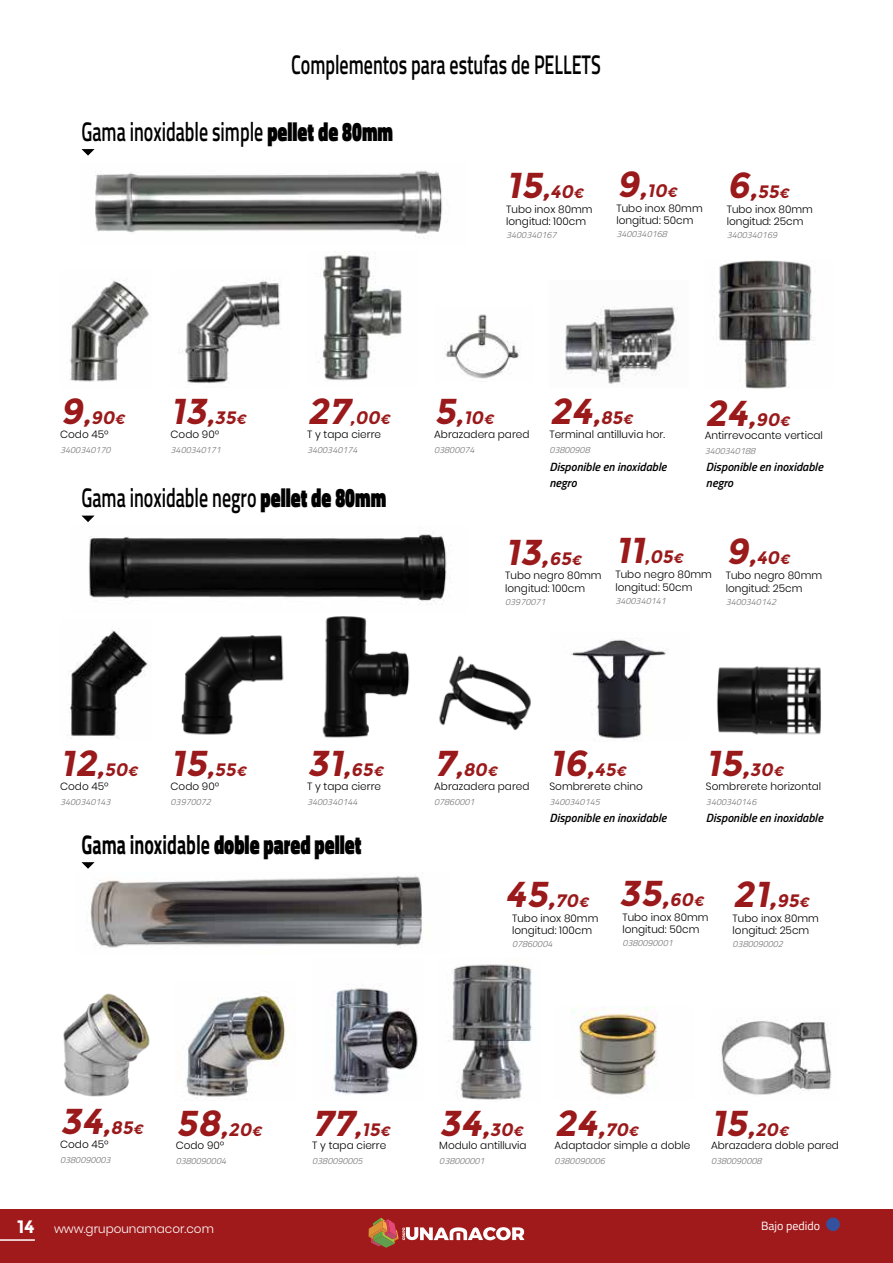
<style>
.page{position:relative;width:893px;height:1263px;background:#fff}
.page>*{position:absolute;margin:0;border:0;box-sizing:border-box;transform-origin:0 0}
.t1{font:italic 700 36px "Montserrat";color:#9a191a}
.t2{font:600 27px "Titillium Web";color:#000;scale:.67 1}
.t3{font:900 27px "Titillium Web";color:#000;scale:.67 1}
.t4{font:italic 700 18px "Montserrat";color:#9a191a}
.t5{font:italic 600 12px/16.5px "Titillium Web";color:#020203}
.t6{font:300 12px "Poppins";color:#fff}
.t7{font:12px "Titillium Web";color:#fff}
.t8{font:300 10.5px/12.6px "Poppins";color:#000}
.t9{font:italic 300 9px "Titillium Web";color:#727272}
.s1{font-weight:900}
.s2{font-size:27px}
.s3{font-size:18px}
.s4{font-size:13.5px}
.s5{font-size:36px}
.s6{font-weight:700}
.s7{font-family:"Montserrat";font-weight:700;font-size:18px}
</style>
<div class="page">
<div style="left:0;top:1209px;width:893px;height:54px;background:#a11a1b"></div>
<hr style="left:0;top:1239px;width:35px;height:2px;background:#fff">
<div style="left:826px;top:1217px;width:14px;height:14px;background:#34519f;border-radius:50%"></div>
<svg style="left:369px;top:1217px;width:155px;height:31px"></svg>
<img style="left:95px;top:170px;width:348px;height:66px">
<img style="left:89px;top:872px;width:334px;height:76px">
<img style="left:69px;top:279px;width:83px;height:103px">
<img style="left:182px;top:280px;width:99px;height:104px">
<img style="left:318px;top:255px;width:84px;height:126px">
<img style="left:444px;top:314px;width:76px;height:65px">
<img style="left:717px;top:666px;width:104px;height:69px">
<img style="left:721px;top:1020px;width:111px;height:75px">
<img style="left:322px;top:616px;width:88px;height:122px">
<img style="left:332px;top:988px;width:86px;height:107px">
<img style="left:181px;top:635px;width:103px;height:100px">
<img style="left:185px;top:995px;width:106px;height:102px">
<img style="left:68px;top:628px;width:81px;height:111px">
<img style="left:571px;top:639px;width:95px;height:102px">
<img style="left:571px;top:1006px;width:87px;height:89px">
<img style="left:439px;top:655px;width:92px;height:75px">
<img style="left:452px;top:964px;width:80px;height:136px">
<img style="left:63px;top:993px;width:87px;height:104px">
<img style="left:565px;top:306px;width:113px;height:78px">
<img style="left:718px;top:260px;width:97px;height:129px">
<svg style="left:81px;top:149px;width:14px;height:7px"></svg>
<svg style="left:82px;top:516px;width:12px;height:6px"></svg>
<svg style="left:81px;top:862px;width:14px;height:7px"></svg>
<img style="left:89px;top:534px;width:358px;height:71px">
<h2 class="t2" style="left:291px;top:45px;width:464px">Complementos para estufas de PELLETS</h2>
<h2 class="t2" style="left:81px;top:111px;width:466px">Gama inoxidable simple <span class="s1">pellet de 80mm</span></h2>
<h1 class="t1" style="left:506px;top:164px;width:82px">15<span class="s2">,</span><span class="s3">40</span><span class="s4">€</span></h1>
<h3 class="t4" style="left:616px;top:180px;width:65px"><span class="s5">9</span><span class="s2">,</span>10<span class="s4">€</span></h3>
<h3 class="t4" style="left:727px;top:181px;width:67px"><span class="s5">6</span><span class="s2">,</span>55<span class="s4">€</span></h3>
<p class="t8" style="left:506px;top:203px;width:88px">Tubo inox 80mm longitud: 100cm</p>
<p class="t8" style="left:616px;top:202px;width:88px">Tubo inox 80mm longitud: 50cm</p>
<p class="t8" style="left:727px;top:203px;width:88px">Tubo inox 80mm longitud: 25cm</p>
<p class="t9" style="left:506px;top:229px;width:52px">3400340167</p>
<p class="t9" style="left:616px;top:228px;width:52px">3400340168</p>
<p class="t9" style="left:727px;top:229px;width:52px">3400340169</p>
<h3 class="t4" style="left:60px;top:407px;width:69px"><span class="s5">9</span><span class="s2">,</span>90<span class="s4">€</span></h3>
<p class="t8" style="left:60px;top:428px;width:50px">Codo 45º</p>
<h1 class="t1" style="left:171px;top:390px;width:80px">13<span class="s2">,</span><span class="s3">35</span><span class="s4">€</span></h1>
<p class="t8" style="left:171px;top:428px;width:50px">Codo 90º</p>
<h3 class="t4" style="left:307px;top:407px;width:88px"><span class="s5">27</span>,00<span class="s4">€</span></h3>
<p class="t8" style="left:307px;top:428px;width:76px">T y tapa cierre</p>
<h3 class="t4" style="left:434px;top:407px;width:64px"><span class="s5">5</span><span class="s2">,</span>10<span class="s4">€</span></h3>
<p class="t8" style="left:434px;top:428px;width:97px">Abrazadera pared</p>
<h1 class="t1" style="left:549px;top:390px;width:88px">24<span class="s2">,</span><span class="s3">85</span><span class="s4">€</span></h1>
<h1 class="t1" style="left:705px;top:392px;width:89px">24<span class="s2">,</span><span class="s3">90</span><span class="s4">€</span></h1>
<p class="t8" style="left:549px;top:428px;width:117px">Terminal antilluvia hor.</p>
<p class="t8" style="left:705px;top:429px;width:120px">Antirrevocante vertical</p>
<p class="t9" style="left:60px;top:443px;width:52px">3400340170</p>
<p class="t9" style="left:171px;top:443px;width:52px">3400340171</p>
<p class="t9" style="left:307px;top:443px;width:52px">3400340174</p>
<p class="t9" style="left:434px;top:443px;width:42px">03800074</p>
<p class="t9" style="left:549px;top:443px;width:42px">03800908</p>
<p class="t9" style="left:705px;top:445px;width:52px">3400340188</p>
<h2 class="t2" style="left:81px;top:478px;width:456px">Gama inoxidable negro <span class="s1">pellet de 80mm</span></h2>
<p class="t5" style="left:549px;top:457px;width:119px">Disponible en inoxidable negro</p>
<p class="t5" style="left:706px;top:457px;width:119px">Disponible en inoxidable negro</p>
<h1 class="t1" style="left:505px;top:531px;width:81px">13<span class="s2">,</span><span class="s3">65</span><span class="s4">€</span></h1>
<h3 class="t4" style="left:615px;top:546px;width:72px"><span class="s5">11</span>,05<span class="s4">€</span></h3>
<h3 class="t4" style="left:726px;top:547px;width:68px"><span class="s5">9</span><span class="s2">,</span>40<span class="s4">€</span></h3>
<p class="t8" style="left:505px;top:569px;width:98px">Tubo negro 80mm longitud: 100cm</p>
<p class="t8" style="left:615px;top:568px;width:98px">Tubo negro 80mm longitud: 50cm</p>
<p class="t8" style="left:726px;top:569px;width:98px">Tubo negro 80mm longitud: 25cm</p>
<p class="t9" style="left:505px;top:595px;width:42px">03970071</p>
<p class="t9" style="left:615px;top:594px;width:52px">3400340141</p>
<p class="t9" style="left:726px;top:595px;width:52px">3400340142</p>
<h1 class="t1" style="left:60px;top:742px;width:82px">12<span class="s2">,</span><span class="s3">50</span><span class="s4">€</span></h1>
<h1 class="t1" style="left:171px;top:742px;width:80px">15<span class="s2">,</span><span class="s3">55</span><span class="s4">€</span></h1>
<h1 class="t1" style="left:307px;top:742px;width:81px">31<span class="s2">,</span><span class="s3">65</span><span class="s4">€</span></h1>
<h3 class="t4" style="left:434px;top:759px;width:68px"><span class="s5">7</span><span class="s2">,</span>80<span class="s4">€</span></h3>
<h1 class="t1" style="left:549px;top:742px;width:81px">16<span class="s2">,</span><span class="s3">45</span><span class="s4">€</span></h1>
<h1 class="t1" style="left:706px;top:742px;width:82px">15<span class="s2">,</span><span class="s3">30</span><span class="s4">€</span></h1>
<p class="t8" style="left:60px;top:780px;width:50px">Codo 45º</p>
<p class="t8" style="left:171px;top:780px;width:50px">Codo 90º</p>
<p class="t8" style="left:307px;top:780px;width:76px">T y tapa cierre</p>
<p class="t8" style="left:434px;top:780px;width:97px">Abrazadera pared</p>
<p class="t8" style="left:549px;top:780px;width:95px">Sombrerete chino</p>
<p class="t8" style="left:706px;top:780px;width:117px">Sombrerete horizontal</p>
<p class="t9" style="left:60px;top:795px;width:52px">3400340143</p>
<p class="t9" style="left:171px;top:795px;width:42px">03970072</p>
<p class="t9" style="left:307px;top:795px;width:52px">3400340144</p>
<p class="t9" style="left:434px;top:795px;width:42px">07860001</p>
<p class="t9" style="left:549px;top:795px;width:52px">3400340145</p>
<p class="t5" style="left:549px;top:809px;width:119px">Disponible en inoxidable</p>
<p class="t9" style="left:706px;top:795px;width:52px">3400340146</p>
<p class="t5" style="left:706px;top:809px;width:119px">Disponible en inoxidable</p>
<h2 class="t3" style="left:81px;top:825px;width:419px"><span class="s6">Gama inoxidable</span> doble pared pellet</h2>
<h1 class="t1" style="left:505px;top:873px;width:88px">45<span class="s2">,</span><span class="s3">70</span><span class="s4">€</span></h1>
<h1 class="t1" style="left:619px;top:872px;width:89px">35<span class="s2">,</span><span class="s3">60</span><span class="s4">€</span></h1>
<h1 class="t1" style="left:733px;top:873px;width:81px">21<span class="s2">,</span><span class="s3">95</span><span class="s4">€</span></h1>
<p class="t8" style="left:512px;top:912px;width:88px">Tubo inox 80mm longitud: 100cm</p>
<p class="t8" style="left:622px;top:911px;width:88px">Tubo inox 80mm longitud: 50cm</p>
<p class="t8" style="left:733px;top:912px;width:88px">Tubo inox 80mm longitud: 25cm</p>
<p class="t9" style="left:512px;top:938px;width:42px">07860004</p>
<p class="t9" style="left:622px;top:937px;width:52px">0380090001</p>
<p class="t9" style="left:733px;top:938px;width:52px">0380090002</p>
<h1 class="t1" style="left:60px;top:1100px;width:87px">34<span class="s2">,</span><span class="s3">85</span><span class="s4">€</span></h1>
<p class="t8" style="left:60px;top:1138px;width:50px">Codo 45º</p>
<h1 class="t1" style="left:176px;top:1102px;width:91px">58<span class="s2">,</span><span class="s3">20</span><span class="s4">€</span></h1>
<p class="t8" style="left:176px;top:1139px;width:50px">Codo 90º</p>
<h1 class="t1" style="left:312px;top:1102px;width:82px">77<span class="s2">,</span><span class="s3">15</span><span class="s4">€</span></h1>
<p class="t8" style="left:312px;top:1139px;width:76px">T y tapa cierre</p>
<h1 class="t1" style="left:439px;top:1102px;width:88px">34<span class="s2">,</span><span class="s3">30</span><span class="s4">€</span></h1>
<p class="t8" style="left:439px;top:1139px;width:89px">Modulo antilluvia</p>
<h1 class="t1" style="left:554px;top:1102px;width:89px">24<span class="s2">,</span><span class="s3">70</span><span class="s4">€</span></h1>
<p class="t8" style="left:554px;top:1139px;width:137px">Adaptador simple a doble</p>
<h1 class="t1" style="left:711px;top:1102px;width:82px">15<span class="s2">,</span><span class="s3">20</span><span class="s4">€</span></h1>
<p class="t8" style="left:711px;top:1139px;width:129px">Abrazadera doble pared</p>
<p class="t9" style="left:60px;top:1153px;width:52px">0380090003</p>
<p class="t9" style="left:176px;top:1155px;width:52px">0380090004</p>
<p class="t9" style="left:312px;top:1155px;width:52px">0380090005</p>
<p class="t9" style="left:439px;top:1155px;width:47px">038000001</p>
<p class="t9" style="left:554px;top:1155px;width:52px">0380090006</p>
<p class="t9" style="left:711px;top:1155px;width:52px">0380090008</p>
<p class="t6" style="left:17px;top:1222px;width:198px"><span class="s7">14</span> www.grupounamacor.com</p>
<p class="t7" style="left:761px;top:1217px;width:61px">Bajo pedido</p>
</div>
